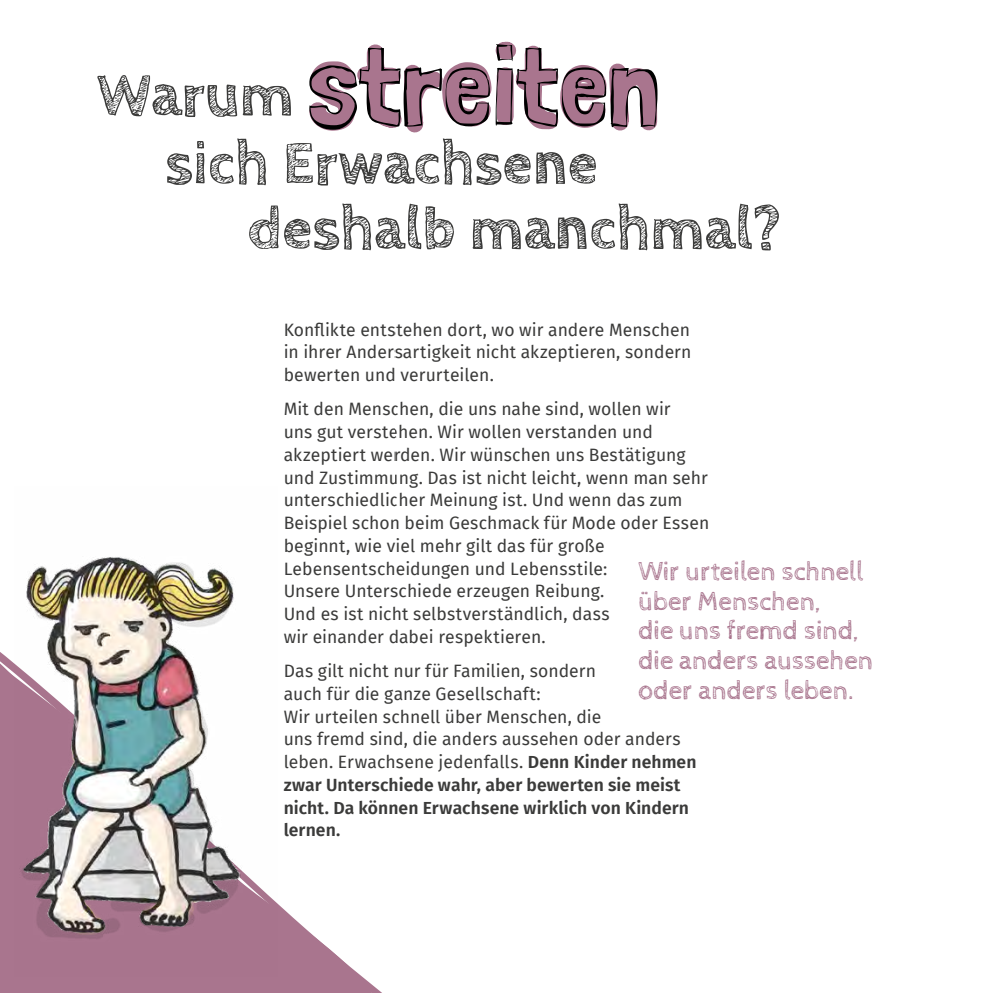
<style>
.page{position:relative;width:993px;height:993px;background:#fff}
.page>*{position:absolute;margin:0;border:0;box-sizing:border-box;transform-origin:0 0}
.t1{font:111.83px "Londrina Sketch";color:#000}
.t2{font:700 60.9px/64.9px "Cabin Sketch";color:#3b3b3a}
.t3{font:27.12px/29.8px "Cabin Sketch";letter-spacing:-.01em;color:#a9758e}
.t4{font:17.5px/22.8px "Fira Sans";letter-spacing:.005em;color:#3b3b3a}
.s1{font-family:"Cabin Sketch";font-weight:700;font-size:60.9px;color:#3b3b3a}
.s2{font-weight:600}
</style>
<div class="page">
<svg style="left:0;top:652px;width:381px;height:340px"></svg>
<svg style="left:309px;top:41px;width:349px;height:92px"></svg>
<img style="left:14px;top:557px;width:264px;height:419px">
<h1 class="t1" style="left:97px;top:20px;width:563px"><span class="s1">Warum</span> streiten</h1>
<h2 class="t2" style="left:247px;top:132px;width:535px;text-indent:-82px">sich Erwachsene deshalb manchmal?</h2>
<p class="t4" style="left:283px;top:317px;width:409px;text-align:justify">Konflikte entstehen dort, wo wir andere Menschen in ihrer Andersartigkeit nicht akzeptieren, sondern bewerten und verurteilen.</p>
<p class="t4" style="left:283px;top:397px;width:427px">Mit den Menschen, die uns nahe sind, wollen wir<br>uns gut verstehen. Wir wollen verstanden und akzeptiert werden. Wir wünschen uns Bestätigung und Zustimmung. Das ist nicht leicht, wenn man sehr unterschiedlicher Meinung ist. Und wenn das zum Beispiel schon beim Geschmack für Mode oder Essen beginnt, wie viel mehr gilt das für große Lebensentscheidungen und Lebensstile:<br>Unsere Unterschiede erzeugen Reibung.<br>Und es ist nicht selbstverständlich, dass<br>wir einander dabei respektieren.</p>
<p class="t4" style="left:283px;top:659px;width:414px">Das gilt nicht nur für Familien, sondern<br>auch für die ganze Gesellschaft:<br>Wir urteilen schnell über Menschen, die<br>uns fremd sind, die anders aussehen oder anders leben. Erwachsene jedenfalls. <span class="s2">Denn Kinder nehmen zwar Unterschiede wahr, aber bewerten sie meist nicht. Da können Erwachsene wirklich von Kindern lernen.</span></p>
<h3 class="t3" style="left:638px;top:556px;width:236px">Wir urteilen schnell über Menschen,<br>die uns fremd sind, die anders aussehen oder anders leben.</h3>
</div>
